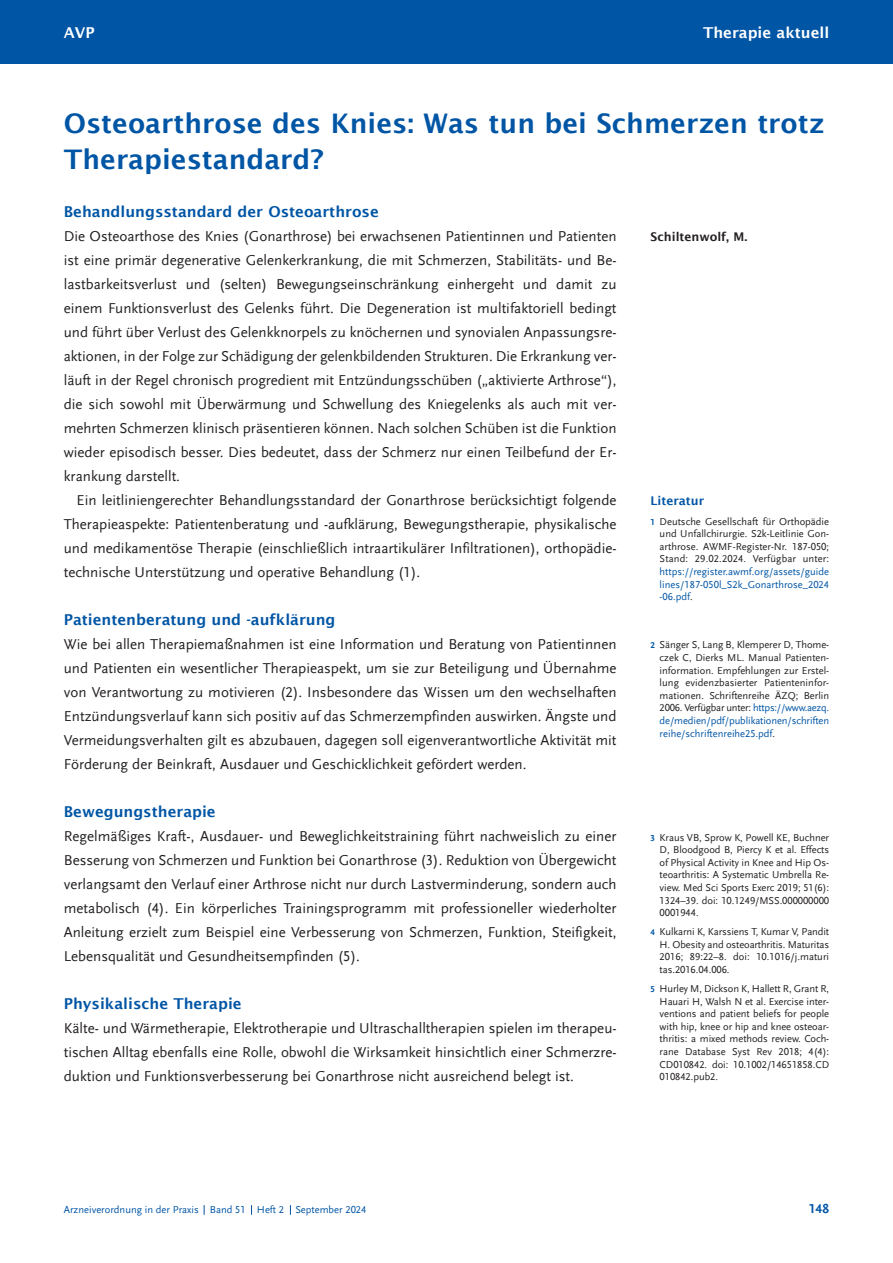
<style>
.page{position:relative;width:893px;height:1263px;background:#fff}
.page>*{position:absolute;margin:0;border:0;box-sizing:border-box;transform-origin:0 0}
.t1{font:600 27px/36px "Lucida Sans";color:#0155a5}
.t2{font:15px/24px "Scala Sans LF";color:#231f20;text-align:justify}
.t3{font:600 15px "Lucida Sans";color:#0155a5}
.t4{font:600 15px "Lucida Sans";color:#fff}
.t5{font:700 13.5px "Scala Sans LF";color:#0155a5}
.t6{font:600 12px "Lucida Sans";color:#231f20}
.t7{font:600 12px "Lucida Sans";color:#0155a5}
.t8{font:10.5px/12.6px "Scala Sans LF";letter-spacing:-.005em;color:#231f20;text-align:justify}
.t9{font:10.5px "Scala Sans LF";color:#0155a5}
.s1{font-weight:700;font-size:9px;color:#0155a5}
.s2{color:#0155a5}
</style>
<div class="page">
<div style="left:0;top:0;width:893px;height:64px;background:#0155a5"></div>
<p class="t4" style="left:64px;top:24px;width:32px">AVP</p>
<p class="t4" style="left:703px;top:24px;width:128px">Therapie aktuell</p>
<p class="t1" style="left:64px;top:105px;width:762px">Osteoarthrose des Knies: Was tun bei Schmerzen trotz<br>Therapiestandard?</p>
<p class="t3" style="left:64px;top:203px;width:317px">Behandlungsstandard der Osteoarthrose</p>
<p class="t2" style="left:64px;top:225px;width:554px">Die Osteoarthose des Knies (Gonarthrose) bei erwachsenen Patientinnen und Patienten ist eine primär degenerative Gelenkerkrankung, die mit Schmerzen, Stabilitäts- und Be&shy;lastbarkeitsverlust und (selten) Bewegungseinschränkung einhergeht und damit zu einem Funk tions verlust des Gelenks führt. Die Degeneration ist multifaktoriell bedingt und führt über Verlust des Gelenkknorpels zu knöchernen und synovialen Anpassungsre&shy;aktionen, in der Folge zur Schädigung der gelenkbildenden Strukturen. Die Erkrankung ver - läuft in der Regel chronisch progredient mit Entzündungsschüben („aktivierte Arthrose“), die sich sowohl mit Überwärmung und Schwellung des Kniegelenks als auch mit ver - mehrten Schmerzen klinisch präsentieren können. Nach solchen Schüben ist die Funktion wieder episodisch besser. Dies bedeutet, dass der Schmerz nur einen Teilbefund der Er&shy;krankung darstellt.</p>
<p class="t2" style="left:64px;top:489px;width:554px;text-indent:13px">Ein leitliniengerechter Behandlungsstandard der Gonarthrose berücksichtigt folgende Therapieaspekte: Patientenberatung und -aufklärung, Bewegungstherapie, physikalische und medikamentöse Therapie (einschließlich intraartikulärer Infiltrationen), orthopädie&shy;technische Unterstützung und operative Behandlung (1).</p>
<p class="t3" style="left:64px;top:611px;width:273px">Patientenberatung und -aufklärung</p>
<p class="t2" style="left:64px;top:633px;width:554px">Wie bei allen Therapiemaßnahmen ist eine Information und Beratung von Patientinnen und Patienten ein wesentlicher Therapieaspekt, um sie zur Beteiligung und Übernahme von Verantwortung zu motivieren (2). Insbesondere das Wissen um den wechselhaften Entzündungsverlauf kann sich positiv auf das Schmerzempfinden auswirken. Ängste und Vermeidungsverhalten gilt es abzubauen, dagegen soll eigenverantwortliche Aktivität mit Förderung der Beinkraft, Ausdauer und Geschicklichkeit gefördert werden.</p>
<p class="t3" style="left:64px;top:803px;width:153px">Bewegungstherapie</p>
<p class="t2" style="left:64px;top:825px;width:554px">Regelmäßiges Kraft-, Ausdauer- und Beweglichkeitstraining führt nachweislich zu einer Besserung von Schmerzen und Funktion bei Gonarthrose (3). Reduktion von Übergewicht verlangsamt den Verlauf einer Arthrose nicht nur durch Lastverminderung, sondern auch metabolisch (4). Ein körperliches Trainingsprogramm mit professioneller wiederholter An lei tung erzielt zum Beispiel eine Verbesserung von Schmerzen, Funktion, Steifigkeit, Lebensqualität und Gesundheitsempfinden (5).</p>
<p class="t3" style="left:64px;top:995px;width:179px">Physikalische Therapie</p>
<p class="t2" style="left:64px;top:1017px;width:554px">Kälte- und Wärmetherapie, Elektrotherapie und Ultraschalltherapien spielen im therapeu&shy;tischen Alltag ebenfalls eine Rolle, obwohl die Wirksamkeit hinsichtlich einer Schmerzre&shy;duktion und Funktionsverbesserung bei Gonarthrose nicht ausreichend belegt ist.</p>
<p class="t6" style="left:651px;top:229px;width:98px">Schiltenwolf, M.</p>
<p class="t7" style="left:651px;top:493px;width:55px">Literatur</p>
<p class="t8" style="left:660px;top:515px;width:171px;text-indent:-9px"><span class="s1">1</span> Deutsche Gesellschaft für Orthopädie und Unfallchirurgie. S2k-Leitlinie Gon&shy;arthrose. AWMF-Register-Nr. 187-050; Stand: 29.02.2024. Verfügbar unter: <span class="s2">https://register.awmf.org/assets/guide lines/187-050l_S2k_Gonarthrose_2024 -06.pdf</span>.</p>
<p class="t8" style="left:660px;top:639px;width:171px;text-indent:-9px"><span class="s1">2</span> Sänger S, Lang B, Klemperer D, Thome&shy;czek C, Dierks ML. Manual Patienten&shy;information. Empfehlungen zur Erstel&shy;lung evidenzbasierter Patienteninfor&shy;mationen. Schriftenreihe ÄZQ; Berlin 2006. Verfügbar unter: <span class="s2">https://www.aezq. de/medien/pdf/publikationen/schriften reihe/schriftenreihe25.pdf</span>.</p>
<p class="t8" style="left:660px;top:831px;width:171px;text-indent:-9px"><span class="s1">3</span> Kraus VB, Sprow K, Powell KE, Buchner D, Bloodgood B, Piercy K et al. Effects of Physical Activity in Knee and Hip Os&shy;teoarthritis: A Systematic Umbrella Re&shy;view. Med Sci Sports Exerc 2019; 51(6):<br>1324–39. doi: 10.1249/MSS.000000000<br>0001944.</p>
<p class="t8" style="left:660px;top:926px;width:171px;text-indent:-9px"><span class="s1">4</span> Kulkarni K, Karssiens T, Kumar V, Pandit H. Obesity and osteoarthritis. Maturitas 2016; 89:22–8. doi: 10.1016/j.maturi tas.2016.04.006.</p>
<p class="t8" style="left:660px;top:983px;width:171px;text-indent:-9px"><span class="s1">5</span> Hurley M, Dickson K, Hallett R, Grant R, Hauari H, Walsh N et al. Exercise inter&shy;ventions and patient beliefs for people with hip, knee or hip and knee osteoar&shy;thritis: a mixed methods review. Coch&shy;rane Database Syst Rev 2018; 4(4):<br>CD010842. doi: 10.1002/14651858.CD 010842.pub2.</p>
<p class="t9" style="left:64px;top:1204px;width:304px">Arzneiverordnung in der Praxis Band 51 Heft 2 September 2024</p>
<p class="t5" style="left:809px;top:1202px;width:22px">148</p>
</div>
